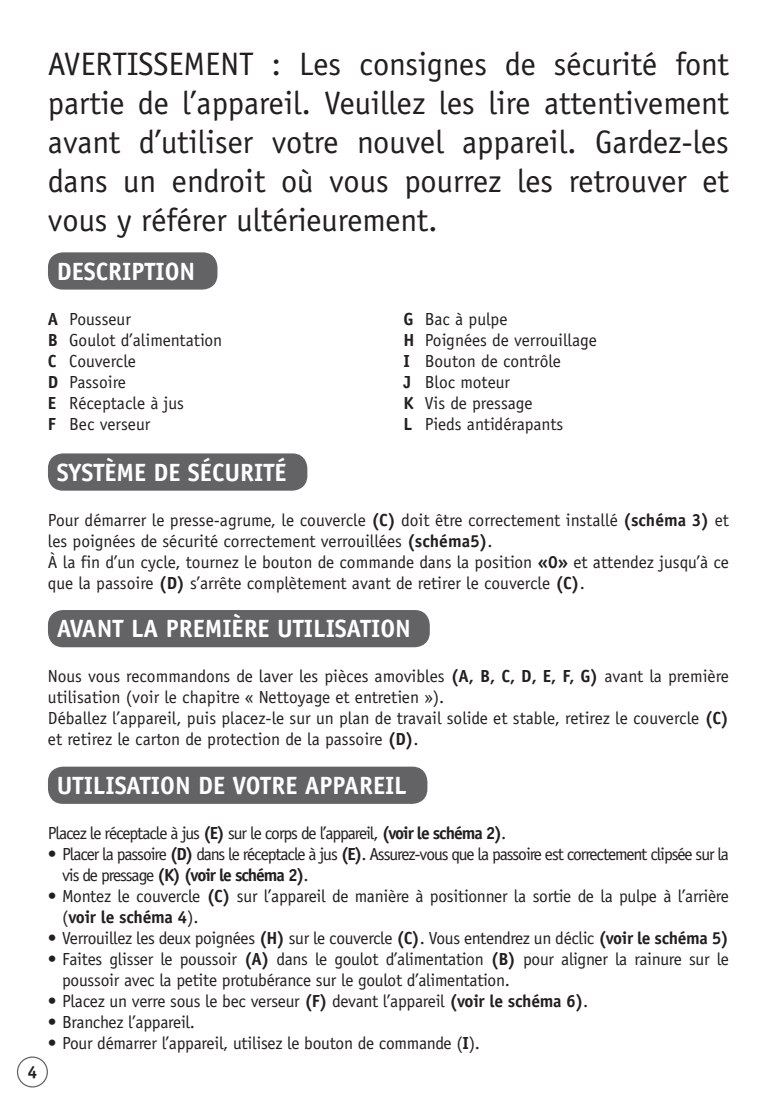
<style>
.page{position:relative;width:777px;height:1108px;background:#fff}
.page>*{position:absolute;margin:0;border:0;box-sizing:border-box;transform-origin:0 0}
.t1{font:32.5px/39px "Officina Sans";color:#231f20;text-align:justify}
.t2{font:700 25px "Officina Sans";color:#fff}
.t3{font:17.5px/21px "Officina Sans";letter-spacing:-.015em;color:#231f20}
.t4{font:17.5px/21px "Officina Sans";letter-spacing:-.06em;color:#231f20}
.t5{font:700 17.5px "Officina Sans";color:#231f20}
.s1{font-weight:700}
</style>
<div class="page">
<div style="left:17px;top:1056px;width:31px;height:31px;border:1px solid #636366;border-radius:50%"></div>
<div style="left:48px;top:252px;width:169px;height:37px;background:#636366;border-radius:15px"></div>
<div style="left:48px;top:453px;width:259px;height:37px;background:#636366;border-radius:15px"></div>
<div style="left:48px;top:610px;width:381px;height:37px;background:#636366;border-radius:15px"></div>
<div style="left:48px;top:766px;width:379px;height:37px;background:#636366;border-radius:15px"></div>
<h1 class="t1" style="left:48px;top:44px;width:682px">AVERTISSEMENT : Les consignes de sécurité font partie de l’appareil. Veuillez les lire attentivement avant d’utiliser votre nouvel appareil. Gardez-les dans un endroit où vous pourrez les retrouver et vous y référer ultérieurement.</h1>
<h2 class="t2" style="left:57px;top:255px;width:140px">DESCRIPTION</h2>
<p class="t3" style="left:48px;top:308px;width:176px"><span class="s1">A</span> Pousseur<br><span class="s1">B</span> Goulot d’alimentation<br><span class="s1">C</span> Couvercle<br><span class="s1">D</span> Passoire<br><span class="s1">E</span> Réceptacle à jus<br><span class="s1">F</span> Bec verseur</p>
<p class="t3" style="left:403px;top:308px;width:195px"><span class="s1">G</span> Bac à pulpe<br><span class="s1">H</span> Poignées de verrouillage<br><span class="s1">I</span> Bouton de contrôle<br><span class="s1">J</span> Bloc moteur<br><span class="s1">K</span> Vis de pressage<br><span class="s1">L</span> Pieds antidérapants</p>
<h2 class="t2" style="left:57px;top:456px;width:231px">SYSTÈME DE SÉCURITÉ</h2>
<p class="t3" style="left:48px;top:509px;width:682px">Pour démarrer le presse-agrume, le couvercle <span class="s1">(C)</span> doit être correctement installé <span class="s1">(schéma 3)</span> et les poignées de sécurité correctement verrouillées <span class="s1">(schéma5)</span>.<br>À la fin d’un cycle, tournez le bouton de commande dans la position <span class="s1">«0»</span> et attendez jusqu’à ce que la passoire <span class="s1">(D)</span> s’arrête complètement avant de retirer le couvercle <span class="s1">(C)</span>.</p>
<h2 class="t2" style="left:57px;top:613px;width:355px">AVANT LA PREMIÈRE UTILISATION</h2>
<p class="t3" style="left:48px;top:665px;width:682px">Nous vous recommandons de laver les pièces amovibles <span class="s1">(A, B, C, D, E, F, G)</span> avant la première utilisation (voir le chapitre « Nettoyage et entretien »).<br>Déballez l’appareil, puis placez-le sur un plan de travail solide et stable, retirez le couvercle <span class="s1">(C) </span>et retirez le carton de protection de la passoire <span class="s1">(D)</span>.</p>
<h2 class="t2" style="left:57px;top:769px;width:351px">UTILISATION DE VOTRE APPAREIL</h2>
<p class="t5" style="left:28px;top:1060px;width:11px">4</p>
<p class="t4" style="left:48px;top:822px;width:460px">Placez le réceptacle à jus <span class="s1">(E)</span> sur le corps de l’appareil, <span class="s1">(voir le schéma 2)</span>.</p>
<p class="t4" style="left:62px;top:843px;width:668px;text-indent:-14px">• Placer la passoire <span class="s1">(D)</span> dans le réceptacle à jus <span class="s1">(E)</span>. Assurez-vous que la passoire est correctement clipsée sur la vis de pressage <span class="s1">(K) (voir le schéma 2)</span>.</p>
<p class="t3" style="left:62px;top:885px;width:668px;text-indent:-14px">• Montez le couvercle <span class="s1">(C)</span> sur l’appareil de manière à positionner la sortie de la pulpe à l’arrière (<span class="s1">voir le schéma 4</span>).</p>
<p class="t3" style="left:48px;top:927px;width:682px">• Verrouillez les deux poignées <span class="s1">(H)</span> sur le couvercle <span class="s1">(C)</span>. Vous entendrez un déclic <span class="s1">(voir le schéma 5)</span></p>
<p class="t3" style="left:62px;top:948px;width:668px;text-indent:-14px">• Faites glisser le poussoir <span class="s1">(A)</span> dans le goulot d’alimentation <span class="s1">(B)</span> pour aligner la rainure sur le poussoir avec la petite protubérance sur le goulot d’alimentation.</p>
<p class="t3" style="left:48px;top:990px;width:541px">• Placez un verre sous le bec verseur <span class="s1">(F)</span> devant l’appareil <span class="s1">(voir le schéma 6)</span>.</p>
<p class="t3" style="left:48px;top:1011px;width:148px">• Branchez l’appareil.</p>
<p class="t3" style="left:48px;top:1032px;width:433px">• Pour démarrer l’appareil, utilisez le bouton de commande (<span class="s1">I</span>).</p>
</div>
